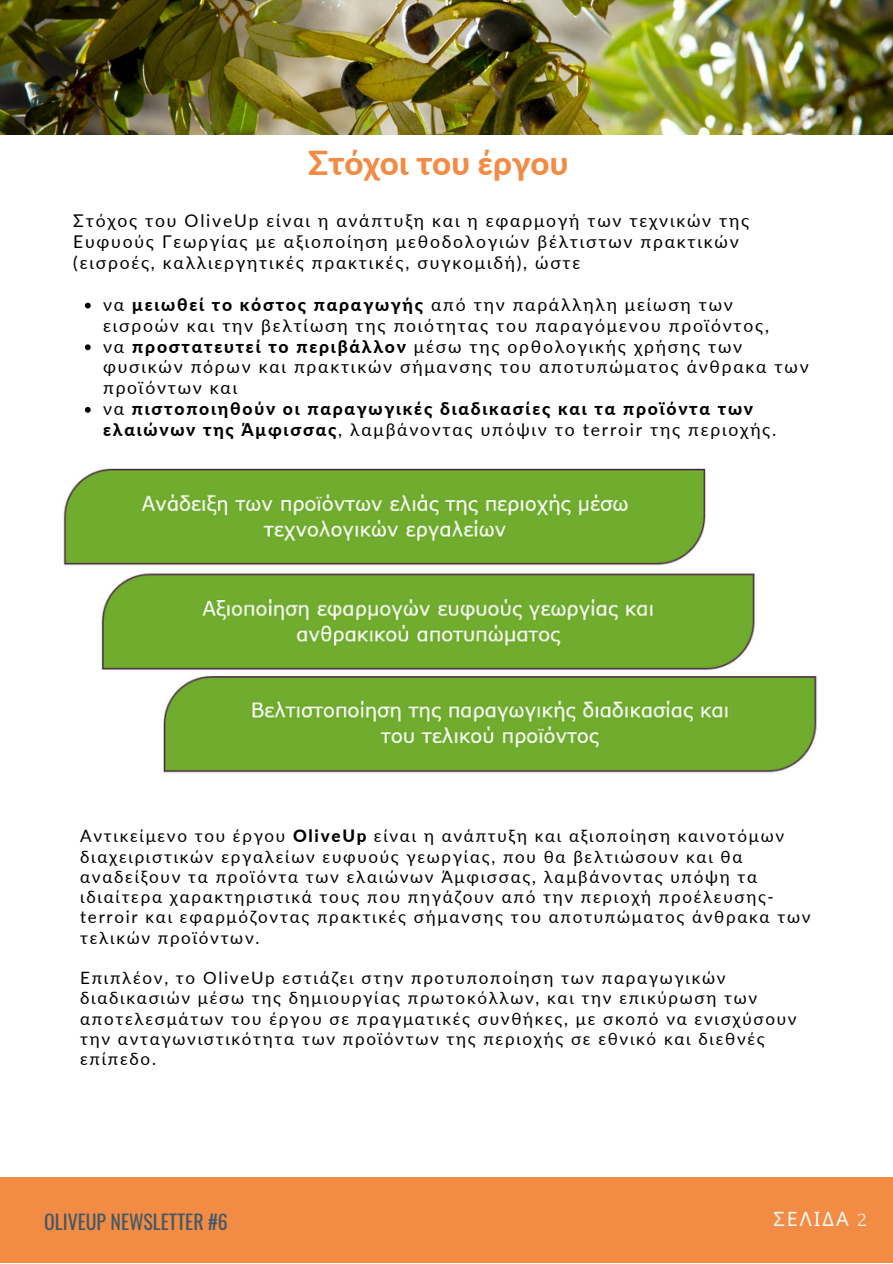
<style>
.page{position:relative;width:893px;height:1264px;background:#fff}
.page>*{position:absolute;margin:0;border:0;box-sizing:border-box;transform-origin:0 0}
.t1{font:800 33px "Lato";color:#f28b43}
.t2{font:19.8px "Oswald";color:#435967}
.t3{font:19.8px "Noto Sans";letter-spacing:.1em;color:#fafafa}
.t4{font:17.55px/20.9px "Lato";letter-spacing:.1em;color:#000}
.t5{font:800 17.55px/20.9px "Lato";letter-spacing:.1em;color:#000}
.t6{font:16.95px/20.2px "Lato";letter-spacing:.1em;color:#000}
.s1{font-weight:800}
.s2{font-weight:400}
.s3{font-family:"Forum"}
</style>
<div class="page">
<div style="left:0;top:1176px;width:892px;height:86px;background:#f28b43"></div>
<img style="left:0;top:0;width:892px;height:134px">
<img style="left:63px;top:468px;width:754px;height:305px">
<svg style="left:85px;top:303px;width:6px;height:5px"></svg>
<svg style="left:85px;top:344px;width:6px;height:6px"></svg>
<svg style="left:85px;top:407px;width:6px;height:6px"></svg>
<p class="t1" style="left:308px;top:143px;width:262px">Στόχοι του έργου</p>
<p class="t4" style="left:73px;top:210px;width:677px">Στόχος του OliveUp είναι η ανάπτυξη και η εφαρμογή των τεχνικών της<br>Ευφυούς Γεωργίας με αξιοποίηση μεθοδολογιών βέλτιστων πρακτικών (εισροές, καλλιεργητικές πρακτικές, συγκομιδή), ώστε</p>
<p class="t4" style="left:103px;top:293px;width:667px">να <span class="s1">μειωθεί το κόστος παραγωγής</span> από την παράλληλη μείωση των εισροών και την βελτίωση της ποιότητας του παραγόμενου προϊόντος,</p>
<p class="t4" style="left:103px;top:335px;width:707px">να <span class="s1">προστατευτεί το περιβάλλον</span> μέσω της ορθολογικής χρήσης των φυσικών πόρων και πρακτικών σήμανσης του αποτυπώματος άνθρακα των προϊόντων και</p>
<p class="t5" style="left:103px;top:398px;width:674px"><span class="s2">να</span> πιστοποιηθούν οι παραγωγικές διαδικασίες και τα προϊόντα των ελαιώνων της Άμφισσας<span class="s2">, λαμβάνοντας υπόψιν το terroir της περιοχής.</span></p>
<p class="t6" style="left:80px;top:825px;width:731px">Αντικείμενο του έργου <span class="s1">OliveUp</span> είναι η ανάπτυξη και αξιοποίηση καινοτόμων διαχειριστικών εργαλείων ευφυούς γεωργίας, που θα βελτιώσουν και θα αναδείξουν τα προϊόντα των ελαιώνων Άμφισσας, λαμβάνοντας υπόψη τα ιδιαίτερα χαρακτηριστικά τους που πηγάζουν από την περιοχή προέλευσης&shy;terroir και εφαρμόζοντας πρακτικές σήμανσης του αποτυπώματος άνθρακα των τελικών προϊόντων.</p>
<p class="t6" style="left:80px;top:967px;width:717px">Επιπλέον, το OliveUp εστιάζει στην προτυποποίηση των παραγωγικών διαδικασιών μέσω της δημιουργίας πρωτοκόλλων, και την επικύρωση των αποτελεσμάτων του έργου σε πραγματικές συνθήκες, με σκοπό να ενισχύσουν την ανταγωνιστικότητα των προϊόντων της περιοχής σε εθνικό και διεθνές επίπεδο.</p>
<p class="t2" style="left:44px;top:1205px;width:185px">OLIVEUP NEWSLETTER #6</p>
<p class="t3" style="left:773px;top:1205px;width:94px">ΣΕΛΙΔΑ <span class="s3">2</span></p>
</div>
